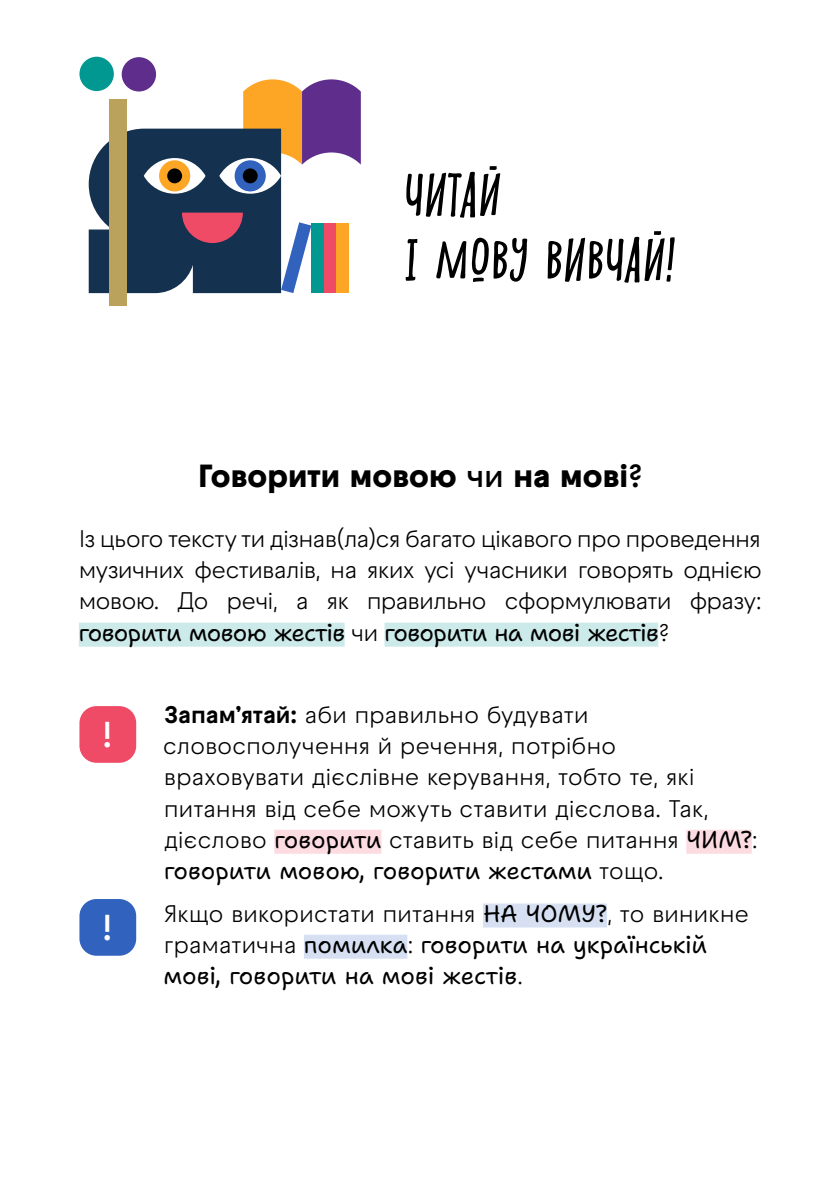
<style>
.page{position:relative;width:840px;height:1191px;background:#fff}
.page>*{position:absolute;margin:0;border:0;box-sizing:border-box;transform-origin:0 0}
.t1{font:italic 52px/65px "Shnobel";letter-spacing:-.02em;color:#000}
.t2{font:600 36px "Raptor V3 Premium";color:#fff}
.t3{font:900 32px "Raptor V3 Premium";letter-spacing:-.005em;color:#000}
.t4{font:24px/31.2px "Raptor V3 Premium";letter-spacing:-.015em;color:#000;text-align:justify}
.t5{font:24px/31.2px "Shantell Sans";letter-spacing:-.01em;color:#000}
.t6{font:24px "Shantell Sans";letter-spacing:-.03em;color:#000}
.s1{font-weight:600}
.s2{font-family:"Raptor V3 Premium"}
.s3{font-weight:700}
.s4{font-family:"Shantell Sans"}
</style>
<div class="page">
<div style="left:79px;top:622px;width:265px;height:24px;background:#cceae9"></div>
<div style="left:384px;top:622px;width:274px;height:24px;background:#cceae9"></div>
<div style="left:274px;top:829px;width:107px;height:24px;background:#fcdbe1"></div>
<div style="left:686px;top:829px;width:65px;height:24px;background:#fcdbe1"></div>
<div style="left:482px;top:903px;width:124px;height:24px;background:#d6e0f2"></div>
<div style="left:304px;top:934px;width:103px;height:24px;background:#d6e0f2"></div>
<div style="left:79px;top:706px;width:57px;height:57px;background:#ef4b67;border-radius:17px"></div>
<div style="left:79px;top:899px;width:57px;height:56px;background:#3162be;border-radius:17px"></div>
<div style="left:109px;top:100px;width:17px;height:206px;background:#baa25d"></div>
<div style="left:79px;top:57px;width:35px;height:34px;background:#009891;border-radius:50%"></div>
<div style="left:122px;top:57px;width:34px;height:34px;background:#5f2d8c;border-radius:50%"></div>
<svg style="left:89px;top:79px;width:271px;height:214px"></svg>
<div style="left:336px;top:223px;width:13px;height:70px;background:#fda625"></div>
<h1 class="t1" style="left:403px;top:162px;width:272px">ЧИТАЙ<br>І МОВУ ВИВЧАЙ!</h1>
<h3 class="t3" style="left:198px;top:452px;width:446px">Говорити мовою <span class="s1">чи</span> на мові<span class="s1">?</span></h3>
<p class="t4" style="left:79px;top:523px;width:684px">Із цього тексту ти дізнав(ла)ся багато цікавого про проведення музичних фестивалів, на яких усі учасники говорять однією мовою. До речі, а як правильно сформулювати фразу:</p>
<p class="t6" style="left:79px;top:618px;width:592px">говорити мовою жестів <span class="s2">чи</span> говорити на мові жестів<span class="s2">?</span></p>
<h2 class="t2" style="left:102px;top:708px;width:13px">!</h2>
<h2 class="t2" style="left:102px;top:901px;width:13px">!</h2>
<p class="t4" style="left:163px;top:699px;width:596px;text-align:left"><span class="s3">Запам’ятай:</span> аби правильно будувати словосполучення й речення, потрібно враховувати дієслівне керування, тобто те, які питання від себе можуть ставити дієслова. Так, дієслово <span class="s4">говорити</span> ставить від себе питання <span class="s4">ЧИМ?</span>:</p>
<p class="t5" style="left:164px;top:855px;width:501px">говорити мовою, говорити жестами <span class="s2">тощо.</span></p>
<p class="t4" style="left:164px;top:897px;width:586px">Якщо використати питання <span class="s4">НА ЧОМУ?</span>, то виникне</p>
<p class="t5" style="left:163px;top:928px;width:545px"><span class="s2">граматична</span> помилка<span class="s2">:</span> говорити на українській мові, говорити на мові жестів<span class="s2">.</span></p>
</div>
